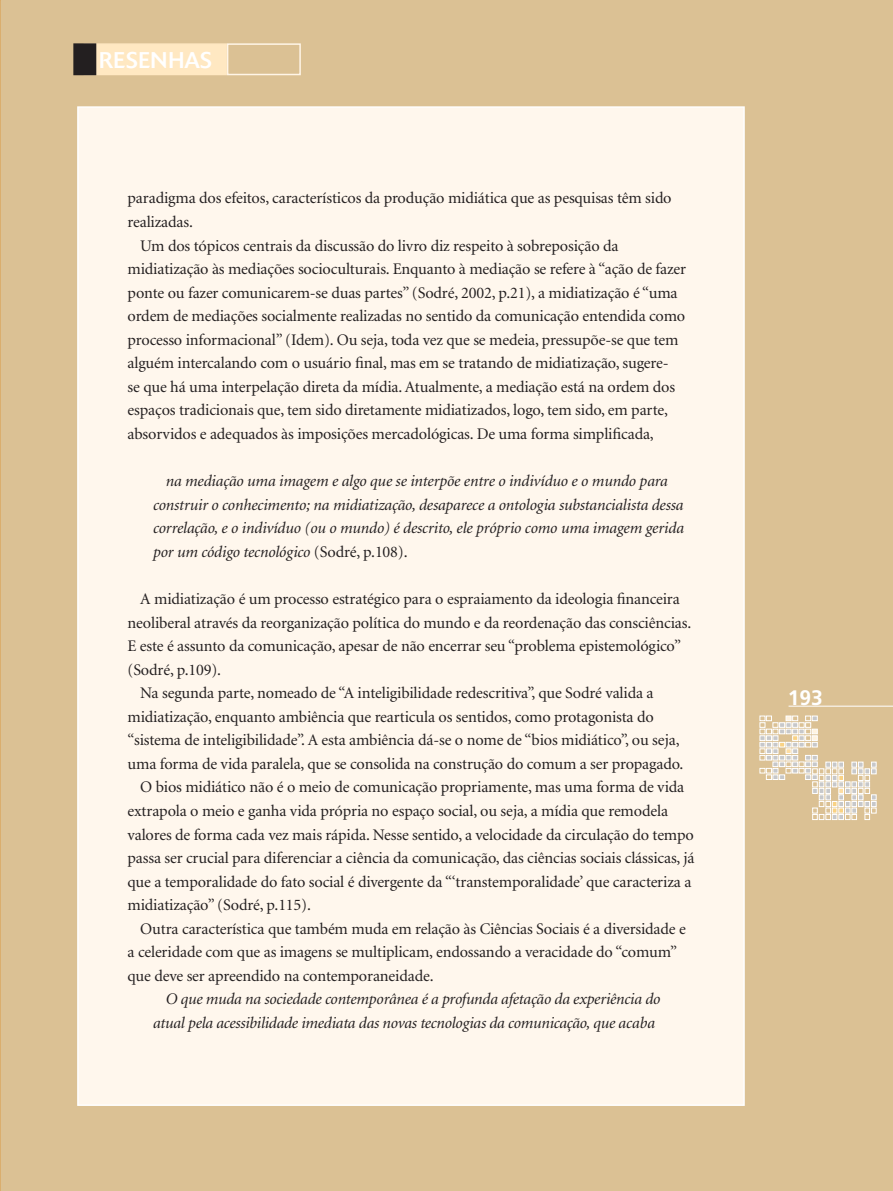
<style>
.page{position:relative;width:893px;height:1191px;background:#dbc194}
.page>*{position:absolute;margin:0;border:0;box-sizing:border-box;transform-origin:0 0}
.t1{font:22.5px "Delta";letter-spacing:.02em;color:#fff}
.t2{font:700 21px "Frutiger";color:#fff}
.t3{font:16.2px/23.5px "Minion";letter-spacing:-.01em;color:#231f20}
.t4{font:italic 16.2px/23.5px "Minion";letter-spacing:-.01em;color:#231f20}
.s1{font-style:normal}
</style>
<div class="page">
<hr style="left:0;top:0;width:1px;height:1191px;background:#fedfaa">
<div style="left:77px;top:106px;width:668px;height:1000px;background:#fff7ed;border:2px solid #fff"></div>
<div style="left:84px;top:43px;width:143px;height:32px;background:#ffe8c2;border:2px solid #ffe8c2"></div>
<div style="left:74px;top:44px;width:22px;height:30px;background:#231f20"></div>
<div style="left:73px;top:43px;width:23px;height:32px;border:2px solid #231f20"></div>
<div style="left:227px;top:43px;width:74px;height:32px;border:2px solid #fff5e7"></div>
<hr style="left:788px;top:706px;width:105px;height:1px;background:#fff">
<svg style="left:760px;top:716px;width:116px;height:103px"></svg>
<p class="t1" style="left:99px;top:47px;width:115px">RESENHAS</p>
<p class="t3" style="left:128px;top:187px;width:546px">paradigma dos efeitos, característicos da produção midiática que as pesquisas têm sido realizadas.</p>
<p class="t3" style="left:128px;top:234px;width:560px;text-indent:13px">Um dos tópicos centrais da discussão do livro diz respeito à sobreposição da midiatização às mediações socioculturais. Enquanto à mediação se refere à “ação de fazer ponte ou fazer comunicarem-se duas partes” (Sodré, 2002, p.21), a midiatização é “uma ordem de mediações socialmente realizadas no sentido da comunicação entendida como processo informacional” (Idem). Ou seja, toda vez que se medeia, pressupõe-se que tem alguém intercalando com o usuário final, mas em se tratando de midiatização, sugere-<br>se que há uma interpelação direta da mídia. Atualmente, a mediação está na ordem dos espaços tradicionais que, tem sido diretamente midiatizados, logo, tem sido, em parte, absorvidos e adequados às imposições mercadológicas. De uma forma simplificada,</p>
<p class="t4" style="left:153px;top:470px;width:532px;text-indent:13px">na mediação uma imagem e algo que se interpõe entre o indivíduo e o mundo para construir o conhecimento; na midiatização, desaparece a ontologia substancialista dessa correlação, e o indivíduo (ou o mundo) é descrito, ele próprio como uma imagem gerida por um código tecnológico <span class="s1">(Sodré, p.108).</span></p>
<p class="t3" style="left:128px;top:587px;width:565px;text-indent:13px">A midiatização é um processo estratégico para o espraiamento da ideologia financeira neoliberal através da reorganização política do mundo e da reordenação das consciências.<br>E este é assunto da comunicação, apesar de não encerrar seu “problema epistemológico” (Sodré, p.109).</p>
<p class="t3" style="left:128px;top:682px;width:557px;text-indent:13px">Na segunda parte, nomeado de “A inteligibilidade redescritiva”, que Sodré valida a midiatização, enquanto ambiência que rearticula os sentidos, como protagonista do “sistema de inteligibilidade”. A esta ambiência dá-se o nome de “bios midiático”, ou seja, uma forma de vida paralela, que se consolida na construção do comum a ser propagado.</p>
<p class="t3" style="left:128px;top:776px;width:568px;text-indent:13px">O bios midiático não é o meio de comunicação propriamente, mas uma forma de vida extrapola o meio e ganha vida própria no espaço social, ou seja, a mídia que remodela valores de forma cada vez mais rápida. Nesse sentido, a velocidade da circulação do tempo passa ser crucial para diferenciar a ciência da comunicação, das ciências sociais clássicas, já que a temporalidade do fato social é divergente da “‘transtemporalidade’ que caracteriza a midiatização” (Sodré, p.115).</p>
<p class="t3" style="left:128px;top:917px;width:560px;text-indent:13px">Outra característica que também muda em relação às Ciências Sociais é a diversidade e a celeridade com que as imagens se multiplicam, endossando a veracidade do “comum” que deve ser apreendido na contemporaneidade.</p>
<p class="t4" style="left:153px;top:988px;width:509px;text-indent:13px">O que muda na sociedade contemporânea é a profunda afetação da experiência do atual pela acessibilidade imediata das novas tecnologias da comunicação, que acaba</p>
<p class="t2" style="left:788px;top:685px;width:37px">193</p>
</div>
